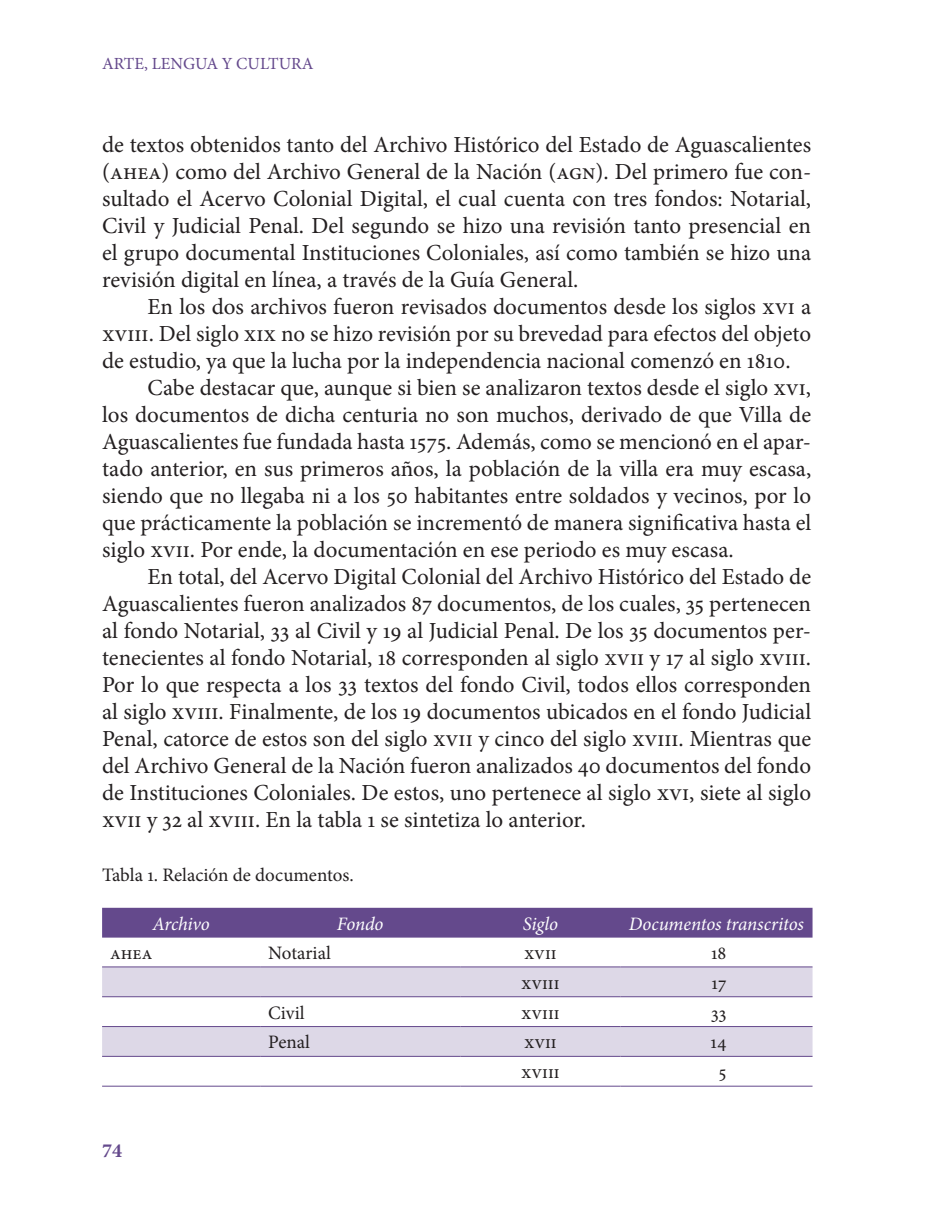
<style>
.page{position:relative;width:936px;height:1219px;background:#fff}
.page>*{position:absolute;margin:0;border:0;box-sizing:border-box;transform-origin:0 0}
.t1{font:23px/27px "Minion Pro";color:#231f20;text-align:justify}
.t2{font:700 20px "Minion Pro";color:#64498c}
.t3{font:19px "Minion Pro";color:#231f20}
.t4{font:italic 19px "Minion Pro";letter-spacing:-.01em;color:#fff}
.t5{font:17px "Minion Pro";color:#64498c}
</style>
<div class="page">
<div style="left:102px;top:908px;width:710px;height:30px;background:#64498c"></div>
<svg style="left:102px;top:967px;width:710px;height:89px;fill:#ddd8e7"></svg>
<hr style="left:102px;top:966px;width:158px;height:1px;background:#64498c">
<hr style="left:260px;top:966px;width:200px;height:1px;background:#64498c">
<hr style="left:460px;top:966px;width:160px;height:1px;background:#64498c">
<hr style="left:620px;top:966px;width:192px;height:1px;background:#64498c">
<hr style="left:102px;top:996px;width:158px;height:1px;background:#64498c">
<hr style="left:260px;top:996px;width:200px;height:1px;background:#64498c">
<hr style="left:460px;top:996px;width:160px;height:1px;background:#64498c">
<hr style="left:620px;top:996px;width:192px;height:1px;background:#64498c">
<hr style="left:102px;top:1026px;width:158px;height:1px;background:#64498c">
<hr style="left:260px;top:1026px;width:200px;height:1px;background:#64498c">
<hr style="left:460px;top:1026px;width:160px;height:1px;background:#64498c">
<hr style="left:620px;top:1026px;width:192px;height:1px;background:#64498c">
<hr style="left:102px;top:1056px;width:158px;height:1px;background:#64498c">
<hr style="left:260px;top:1056px;width:200px;height:1px;background:#64498c">
<hr style="left:460px;top:1056px;width:160px;height:1px;background:#64498c">
<hr style="left:620px;top:1056px;width:192px;height:1px;background:#64498c">
<hr style="left:102px;top:1086px;width:158px;height:1px;background:#64498c">
<hr style="left:260px;top:1086px;width:200px;height:1px;background:#64498c">
<hr style="left:460px;top:1086px;width:160px;height:1px;background:#64498c">
<hr style="left:620px;top:1086px;width:192px;height:1px;background:#64498c">
<p class="t5" style="left:102px;top:52px;width:213px">ARTE, LENGUA Y CULTURA</p>
<p class="t1" style="left:102px;top:131px;width:710px">de textos obtenidos tanto del Archivo Histórico del Estado de Aguascalientes (ahea) como del Archivo General de la Nación (agn). Del primero fue con&shy;sultado el Acervo Colonial Digital, el cual cuenta con tres fondos: Notarial, Civil y Judicial Penal. Del segundo se hizo una revisión tanto presencial en el grupo documental Instituciones Coloniales, así como también se hizo una revisión digital en línea, a través de la Guía General.</p>
<p class="t1" style="left:147px;top:293px;width:665px">En los dos archivos fueron revisados documentos desde los siglos xvi a</p>
<p class="t1" style="left:102px;top:320px;width:710px">xviii. Del siglo xix no se hizo revisión por su brevedad para efectos del objeto</p>
<p class="t1" style="left:102px;top:347px;width:690px">de estudio, ya que la lucha por la independencia nacional comenzó en 1810.</p>
<p class="t1" style="left:147px;top:374px;width:665px">Cabe destacar que, aunque si bien se analizaron textos desde el siglo xvi,</p>
<p class="t1" style="left:102px;top:401px;width:710px">los documentos de dicha centuria no son muchos, derivado de que Villa de</p>
<p class="t1" style="left:102px;top:428px;width:710px">Aguascalientes fue fundada hasta 1575. Además, como se mencionó en el apar-</p>
<p class="t1" style="left:102px;top:455px;width:710px">tado anterior, en sus primeros años, la población de la villa era muy escasa,</p>
<p class="t1" style="left:102px;top:482px;width:710px">siendo que no llegaba ni a los 50 habitantes entre soldados y vecinos, por lo</p>
<p class="t1" style="left:102px;top:509px;width:710px">que prácticamente la población se incrementó de manera significativa hasta el</p>
<p class="t1" style="left:102px;top:536px;width:633px">siglo xvii. Por ende, la documentación en ese periodo es muy escasa.</p>
<p class="t1" style="left:147px;top:563px;width:665px">En total, del Acervo Digital Colonial del Archivo Histórico del Estado de</p>
<p class="t1" style="left:102px;top:590px;width:710px">Aguascalientes fueron analizados 87 documentos, de los cuales, 35 pertenecen</p>
<p class="t1" style="left:102px;top:617px;width:710px">al fondo Notarial, 33 al Civil y 19 al Judicial Penal. De los 35 documentos per-</p>
<p class="t1" style="left:102px;top:644px;width:710px">tenecientes al fondo Notarial, 18 corresponden al siglo xvii y 17 al siglo xviii.</p>
<p class="t1" style="left:102px;top:671px;width:710px">Por lo que respecta a los 33 textos del fondo Civil, todos ellos corresponden</p>
<p class="t1" style="left:102px;top:698px;width:710px">al siglo xviii. Finalmente, de los 19 documentos ubicados en el fondo Judicial</p>
<p class="t1" style="left:102px;top:725px;width:710px">Penal, catorce de estos son del siglo xvii y cinco del siglo xviii. Mientras que</p>
<p class="t1" style="left:102px;top:752px;width:710px">del Archivo General de la Nación fueron analizados 40 documentos del fondo</p>
<p class="t1" style="left:102px;top:779px;width:710px">de Instituciones Coloniales. De estos, uno pertenece al siglo xvi, siete al siglo</p>
<p class="t1" style="left:102px;top:806px;width:485px">xvii y 32 al xviii. En la tabla 1 se sintetiza lo anterior.</p>
<p class="t3" style="left:102px;top:862px;width:253px">Tabla 1. Relación de documentos.</p>
<p class="t4" style="left:152px;top:910px;width:59px">Archivo</p>
<p class="t4" style="left:337px;top:910px;width:48px">Fondo</p>
<p class="t4" style="left:522px;top:910px;width:37px">Siglo</p>
<p class="t4" style="left:629px;top:910px;width:176px">Documentos transcritos</p>
<p class="t3" style="left:110px;top:940px;width:44px">ahea</p>
<p class="t3" style="left:268px;top:940px;width:64px">Notarial</p>
<p class="t3" style="left:524px;top:940px;width:34px">xvii</p>
<p class="t3" style="left:711px;top:940px;width:17px">18</p>
<p class="t3" style="left:521px;top:970px;width:40px">xviii</p>
<p class="t3" style="left:711px;top:970px;width:16px">17</p>
<p class="t3" style="left:268px;top:1000px;width:38px">Civil</p>
<p class="t3" style="left:521px;top:1000px;width:40px">xviii</p>
<p class="t3" style="left:711px;top:1000px;width:17px">33</p>
<p class="t3" style="left:268px;top:1029px;width:43px">Penal</p>
<p class="t3" style="left:524px;top:1029px;width:34px">xvii</p>
<p class="t3" style="left:710px;top:1029px;width:17px">14</p>
<p class="t3" style="left:521px;top:1059px;width:40px">xviii</p>
<p class="t3" style="left:718px;top:1059px;width:9px">5</p>
<p class="t2" style="left:102px;top:1137px;width:21px">74</p>
</div>
